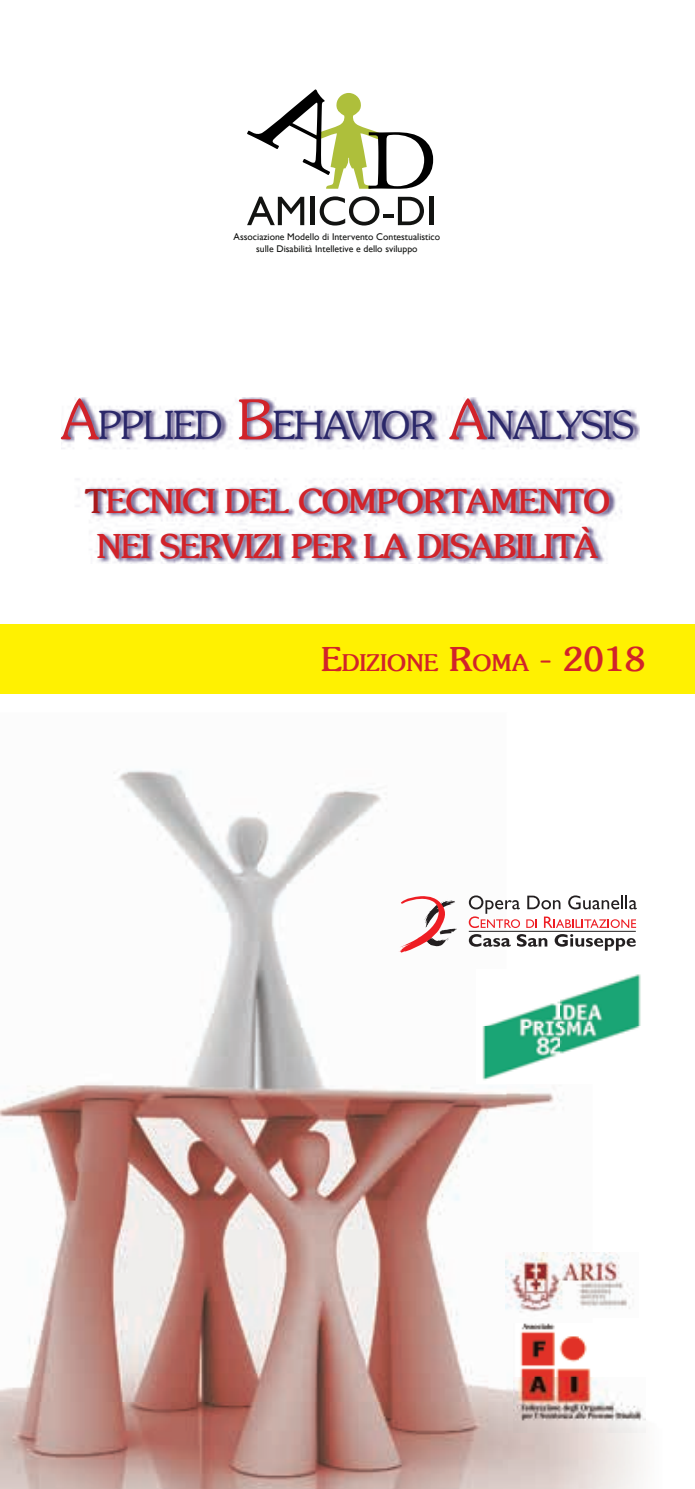
<style>
.page{position:relative;width:695px;height:1489px;background:#fff}
.page>*{position:absolute;margin:0;border:0;box-sizing:border-box;transform-origin:0 0}
.t1{font:42px "Souvenir";letter-spacing:-.02em;color:#2a2769}
.t2{font:700 32.5px/45px "Souvenir";letter-spacing:-.03em;color:#d1232a;text-align:center}
.t3{font:700 22.75px "Souvenir";color:#d1232a}
.t4{font:9.75px/11.8px "Gill Sans";color:#121311;text-align:center}
.s1{font-size:60px;color:#d1232a}
.s2{color:#a8191c}
.s3{font-size:32.5px}
</style>
<div class="page">
<img style="left:0;top:770px;width:506px;height:718px">
<img style="left:506px;top:902px;width:131px;height:49px">
<img style="left:506px;top:1092px;width:86px;height:396px">
<svg style="left:247px;top:89px;width:186px;height:100px"></svg>
<svg style="left:247px;top:197px;width:57px;height:28px"></svg>
<hr style="left:310px;top:197px;width:4px;height:28px;background:#121311">
<svg style="left:319px;top:196px;width:60px;height:29px"></svg>
<hr style="left:383px;top:214px;width:10px;height:4px;background:#121311">
<svg style="left:398px;top:197px;width:26px;height:28px"></svg>
<hr style="left:429px;top:197px;width:4px;height:28px;background:#121311">
<div style="left:0;top:624px;width:694px;height:69px;background:#fff101"></div>
<img style="left:505px;top:1251px;width:130px;height:65px">
<img style="left:476px;top:969px;width:165px;height:114px">
<img style="left:513px;top:1322px;width:132px;height:109px">
<svg style="left:398px;top:895px;width:59px;height:57px"></svg>
<svg style="left:527px;top:895px;width:33px;height:14px"></svg>
<svg style="left:568px;top:895px;width:68px;height:14px"></svg>
<svg style="left:468px;top:895px;width:52px;height:33px"></svg>
<svg style="left:526px;top:919px;width:11px;height:8px"></svg>
<svg style="left:544px;top:916px;width:92px;height:11px"></svg>
<svg style="left:468px;top:934px;width:42px;height:12px"></svg>
<svg style="left:516px;top:934px;width:31px;height:12px"></svg>
<svg style="left:554px;top:934px;width:81px;height:16px"></svg>
<hr style="left:468px;top:930px;width:167px;height:1px;background:#231f20">
<img style="left:62px;top:397px;width:577px;height:166px">
<p class="t4" style="left:233px;top:231px;width:208px">Associazione Modello di Intervento Contestualistico sulle Disabilità Intelletive e dello sviluppo</p>
<h1 class="t1" style="left:61px;top:403px;width:574px"><span class="s1">A</span>PPLIED <span class="s1">B</span>EHAVIOR <span class="s1">A</span>NALYSIS</h1>
<h2 class="t2" style="left:85px;top:477px;width:527px"><span class="s2">T</span>ECNICI DEL COMPORTAMENTO<br>NEI SERVIZI PER LA DISABILITÀ</h2>
<h3 class="t3" style="left:321px;top:648px;width:325px"><span class="s3">E</span>DIZIONE <span class="s3">R</span>OMA <span class="s3">- 2018</span></h3>
</div>
